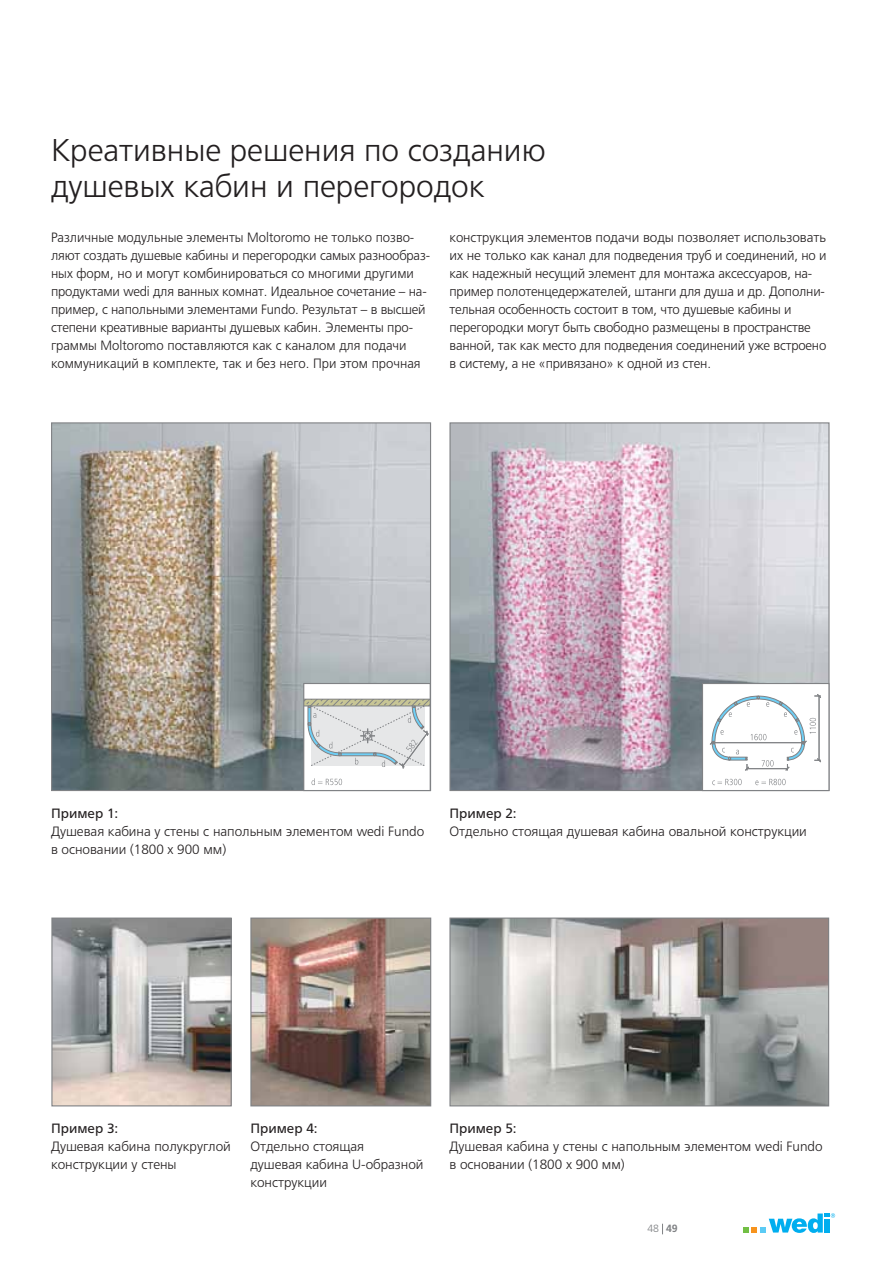
<style>
.page{position:relative;width:893px;height:1263px;background:#fff}
.page>*{position:absolute;margin:0;border:0;box-sizing:border-box;transform-origin:0 0}
.t1{font:300 31.5px/36px "Frutiger LTCYR";color:#231f20}
.t2{font:300 13.5px/18px "Frutiger LTCYR";color:#231f20}
.t3{font:13.5px "Frutiger LTCYR";color:#231f20}
.t4{font:300 10.5px "Frutiger LT Com";color:#808285}
.s1{font-weight:700}
</style>
<div class="page">
<svg style="left:743px;top:1213px;width:92px;height:20px"></svg>
<img style="left:451px;top:919px;width:376px;height:185px">
<div style="left:449px;top:917px;width:380px;height:189px;border:1px solid #808285"></div>
<img style="left:53px;top:919px;width:177px;height:185px">
<div style="left:51px;top:917px;width:181px;height:189px;border:1px solid #808285"></div>
<img style="left:252px;top:919px;width:177px;height:185px">
<div style="left:250px;top:917px;width:181px;height:189px;border:1px solid #808285"></div>
<img style="left:53px;top:424px;width:376px;height:365px">
<img style="left:451px;top:424px;width:376px;height:365px">
<div style="left:304px;top:684px;width:126px;height:106px;background:#fff"></div>
<svg style="left:312px;top:778px;width:30px;height:7px"></svg>
<svg style="left:305px;top:699px;width:124px;height:70px;background:#d6dad9"></svg>
<div style="left:303px;top:683px;width:128px;height:108px;border:1px solid #808285"></div>
<div style="left:703px;top:684px;width:125px;height:106px;background:#fff"></div>
<svg style="left:712px;top:779px;width:30px;height:6px"></svg>
<svg style="left:755px;top:779px;width:31px;height:6px"></svg>
<svg style="left:709px;top:694px;width:112px;height:77px"></svg>
<div style="left:702px;top:683px;width:127px;height:108px;border:1px solid #808285"></div>
<h1 class="t1" style="left:51px;top:135px;width:496px">Креативные решения по созданию душевых кабин и перегородок</h1>
<p class="t2" style="left:51px;top:230px;width:380px">Различные модульные элементы Moltoromo не только позво&shy;ляют создать душевые кабины и перегородки самых разнообраз&shy;ных форм, но и могут комбинироваться со многими другими продуктами wedi для ванных комнат. Идеальное сочетание – на&shy;пример, с напольными элементами Fundo. Результат – в высшей степени креативные варианты душевых кабин. Элементы про&shy;граммы Moltoromo поставляются как с каналом для подачи коммуникаций в комплекте, так и без него. При этом прочная</p>
<p class="t2" style="left:449px;top:230px;width:378px">конструкция элементов подачи воды позволяет использовать их не только как канал для подведения труб и соединений, но и как надежный несущий элемент для монтажа аксессуаров, на&shy;пример полотенцедержателей, штанги для душа и др. Дополни&shy;тельная особенность состоит в том, что душевые кабины и перегородки могут быть свободно размещены в пространстве ванной, так как место для подведения соединений уже встроено в систему, а не «привязано» к одной из стен.</p>
<p class="t3" style="left:51px;top:808px;width:69px">Пример 1:</p>
<p class="t2" style="left:51px;top:824px;width:375px">Душевая кабина у стены с напольным элементом wedi Fundo в основании (1800 x 900 мм)</p>
<p class="t3" style="left:449px;top:808px;width:69px">Пример 2:</p>
<p class="t2" style="left:449px;top:824px;width:359px">Отдельно стоящая душевая кабина овальной конструкции</p>
<p class="t3" style="left:51px;top:1123px;width:69px">Пример 3:</p>
<p class="t2" style="left:51px;top:1139px;width:181px">Душевая кабина полукруглой конструкции у стены</p>
<p class="t3" style="left:250px;top:1123px;width:69px">Пример 4:</p>
<p class="t2" style="left:250px;top:1139px;width:175px">Отдельно стоящая<br>душевая кабина U-образной конструкции</p>
<p class="t3" style="left:449px;top:1123px;width:69px">Пример 5:</p>
<p class="t2" style="left:449px;top:1139px;width:375px">Душевая кабина у стены с напольным элементом wedi Fundo в основании (1800 x 900 мм)</p>
<p class="t4" style="left:647px;top:1222px;width:32px">48 <span class="s1">49</span></p>
</div>
